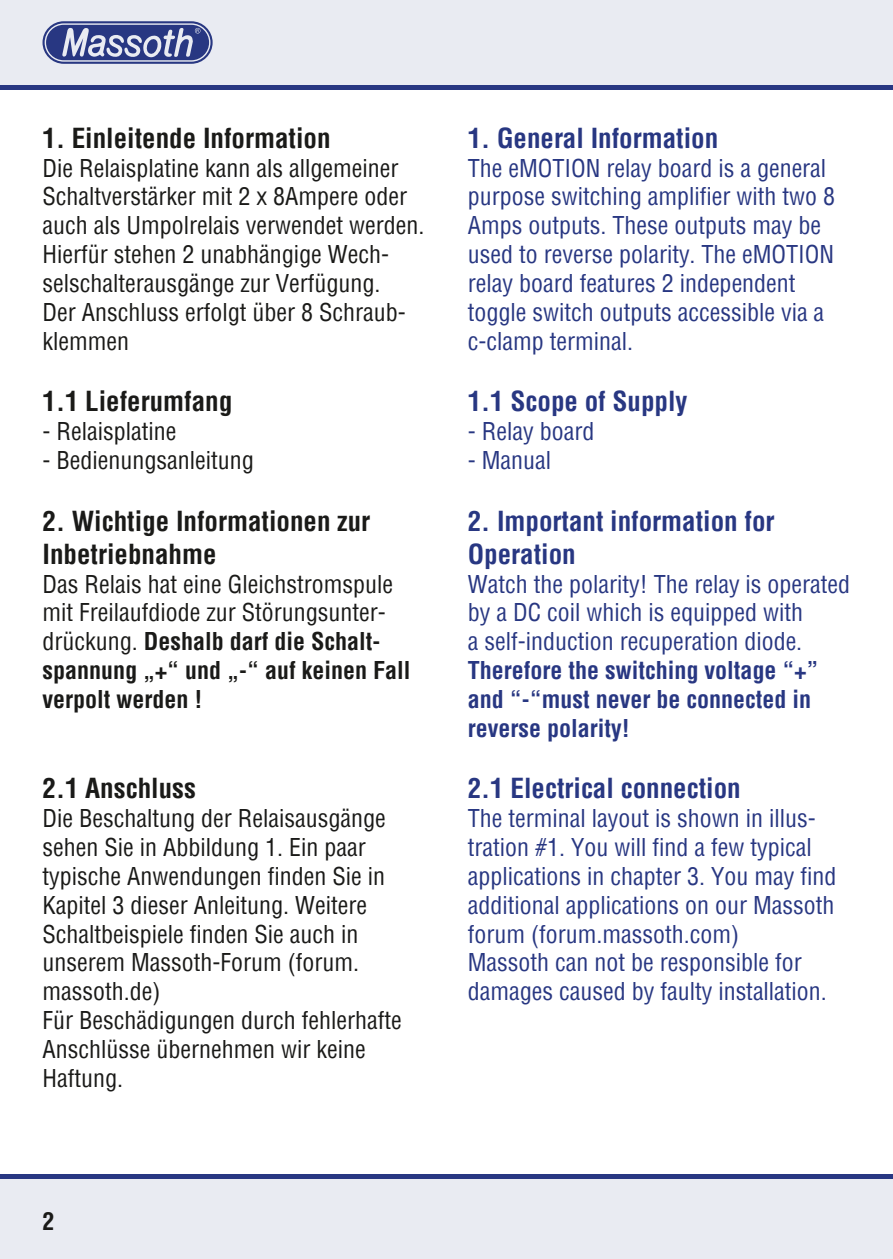
<style>
.page{position:relative;width:893px;height:1259px;background:#fff}
.page>*{position:absolute;margin:0;border:0;box-sizing:border-box;transform-origin:0 0}
.t1{font:700 condensed 27px/33px "Helvetica";color:#283782}
.t2{font:700 condensed 27px/33px "Helvetica";color:#1a1a18}
.t3{font:condensed 24px/28.8px "Helvetica";color:#1a1a18}
.t4{font:condensed 24px/28.8px "Helvetica";color:#283782}
.t5{font:700 condensed 24px/28.8px "Helvetica";color:#283782}
.t6{font:700 condensed 24px "Helvetica";color:#1a1a18}
.s1{font-weight:700}
</style>
<div class="page">
<div style="left:0;top:1174px;width:893px;height:85px;background:#e9ebf2"></div>
<div style="left:0;top:0;width:893px;height:85px;background:#e9ebf2"></div>
<svg style="left:43px;top:21px;width:170px;height:43px"></svg>
<hr style="left:0;top:85px;width:893px;height:4px;background:#283782">
<hr style="left:0;top:1174px;width:893px;height:4px;background:#283782">
<p class="t2" style="left:43px;top:121px;width:290px">1. Einleitende Information</p>
<p class="t3" style="left:43px;top:153px;width:383px">Die Relaisplatine kann als allgemeiner Schaltverstärker mit 2 x 8Ampere oder auch als Umpolrelais verwendet werden.<br>Hierfür stehen 2 unabhängige Wech&shy;selschalterausgänge zur Verfügung.<br>Der Anschluss erfolgt über 8 Schraub&shy;klemmen</p>
<p class="t2" style="left:43px;top:385px;width:191px">1.1 Lieferumfang</p>
<p class="t3" style="left:43px;top:417px;width:135px">- Relaisplatine</p>
<p class="t3" style="left:43px;top:445px;width:213px">- Bedienungsanleitung</p>
<p class="t2" style="left:43px;top:504px;width:329px">2. Wichtige Informationen zur<br>Inbetriebnahme</p>
<p class="t3" style="left:43px;top:569px;width:369px">Das Relais hat eine Gleichstromspule mit Freilaufdiode zur Störungsunter&shy;drückung. <span class="s1">Deshalb darf die Schalt&shy;spannung „+“ und „-“ auf keinen Fall verpolt werden !</span></p>
<p class="t2" style="left:43px;top:772px;width:155px">2.1 Anschluss</p>
<p class="t3" style="left:43px;top:804px;width:361px">Die Beschaltung der Relaisausgänge sehen Sie in Abbildung 1. Ein paar typische Anwendungen finden Sie in<br>Kapitel 3 dieser Anleitung. Weitere<br>Schaltbeispiele finden Sie auch in unserem Massoth-Forum (forum. massoth.de)<br>Für Beschädigungen durch fehlerhafte<br>Anschlüsse übernehmen wir keine<br>Haftung.</p>
<p class="t1" style="left:468px;top:121px;width:252px">1. General Information</p>
<p class="t4" style="left:468px;top:153px;width:369px">The eMOTION relay board is a general purpose switching amplifier with two 8<br>Amps outputs. These outputs may be used to reverse polarity. The eMOTION relay board features 2 independent toggle switch outputs accessible via a c-clamp terminal.</p>
<p class="t1" style="left:468px;top:385px;width:221px">1.1 Scope of Supply</p>
<p class="t4" style="left:468px;top:417px;width:128px">- Relay board</p>
<p class="t4" style="left:468px;top:445px;width:85px">- Manual</p>
<p class="t1" style="left:468px;top:504px;width:308px">2. Important information for<br>Operation</p>
<p class="t4" style="left:468px;top:569px;width:384px">Watch the polarity! The relay is operated by a DC coil which is equipped with<br>a self-induction recuperation diode.</p>
<p class="t5" style="left:468px;top:656px;width:352px">Therefore the switching voltage “+” and “-“must never be connected in reverse polarity!</p>
<p class="t1" style="left:468px;top:772px;width:274px">2.1 Electrical connection</p>
<p class="t4" style="left:468px;top:804px;width:370px">The terminal layout is shown in illus&shy;tration #1. You will find a few typical applications in chapter 3. You may find additional applications on our Massoth forum (forum.massoth.com)<br>Massoth can not be responsible for damages caused by faulty installation.</p>
<p class="t6" style="left:43px;top:1205px;width:13px">2</p>
</div>
